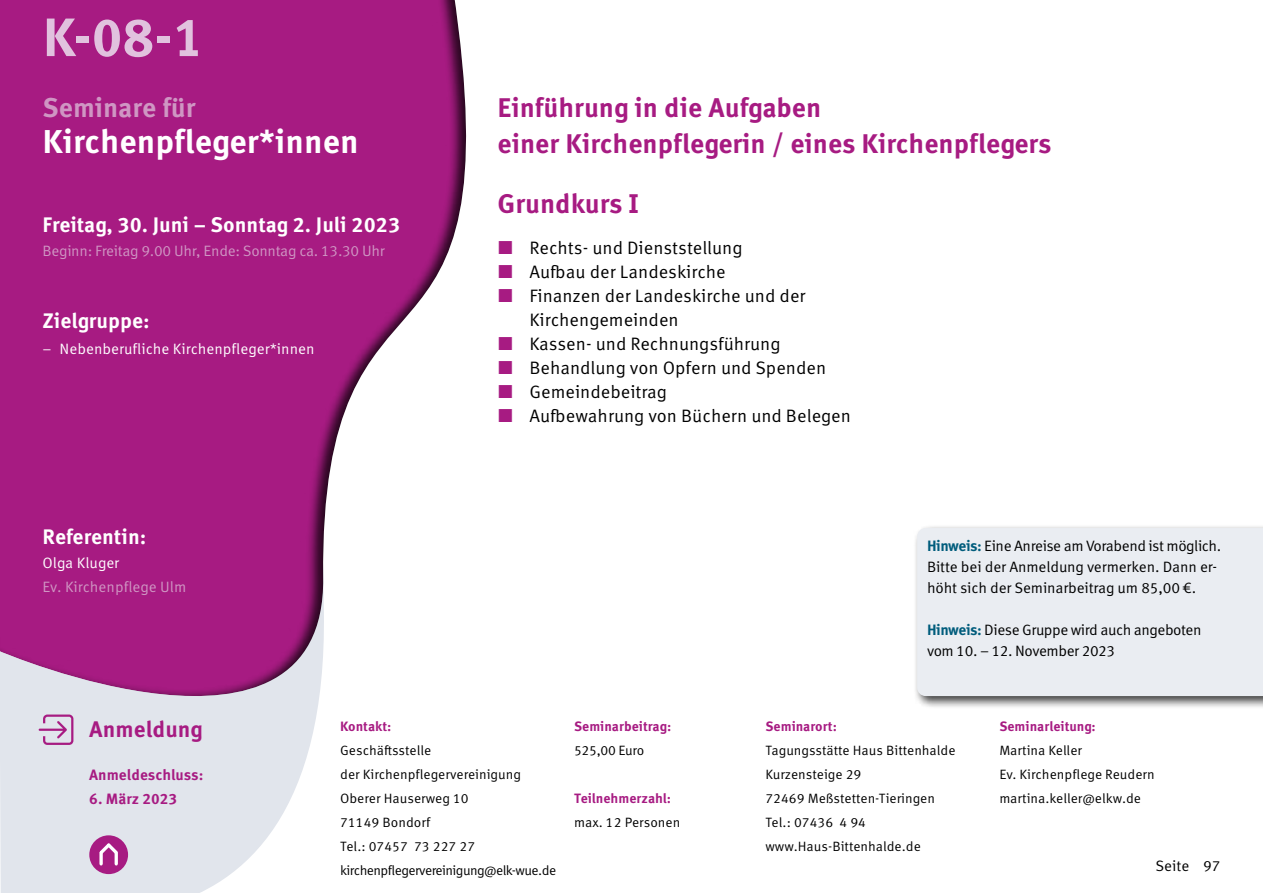
<style>
.page{position:relative;width:1263px;height:893px;background:#fff}
.page>*{position:absolute;margin:0;border:0;box-sizing:border-box;transform-origin:0 0}
.t1{font:700 54px "Meta Correspondence Pro";color:#e1c2de}
.t2{font:700 33px "Meta Correspondence Pro";color:#fff}
.t3{font:700 27px/36px "Meta Correspondence Pro";color:#a71b82}
.t4{font:700 27px "Meta Correspondence Pro";color:#cf96c3}
.t5{font:700 22.5px "Meta Correspondence Pro";color:#a71b82}
.t6{font:700 21px "Meta Correspondence Pro";color:#fff}
.t7{font:18px/24px "Meta Correspondence Pro";color:#000}
.t8{font:15px/21px "Meta Correspondence Pro";letter-spacing:-.01em;color:#000}
.t9{font:15px/21px "Meta Correspondence Pro";letter-spacing:-.03em;color:#000}
.t10{font:15px "Meta Correspondence Pro";color:#fff}
.t11{font:15px "Meta Correspondence Pro";letter-spacing:-.02em;color:#cf96c3}
.t12{font:700 15px "Meta Correspondence Pro";color:#a71b82}
.t13{font:15px "Meta Correspondence Pro";color:#cf96c3}
.t14{font:13.5px/24px "Meta Correspondence Pro";color:#000}
.t15{font:700 13.5px "Meta Correspondence Pro";color:#a71b82}
.t16{font:13.5px "Meta Correspondence Pro";letter-spacing:-.025em;color:#000}
.s1{font-weight:700;color:#005c7c}
</style>
<div class="page">
<svg style="left:0;top:696px;width:319px;height:197px;background:#e4e7ee"></svg>
<div style="left:0;top:0;width:480px;height:696px;background:#000;opacity:.75"></div>
<div style="left:90px;top:836px;width:37px;height:37px;background:#a71b82;border-radius:50%"></div>
<div style="left:89px;top:835px;width:39px;height:39px;border:2px solid #a71b82;border-radius:50%"></div>
<svg style="left:96px;top:842px;width:25px;height:25px"></svg>
<svg style="left:97px;top:840px;width:23px;height:24px"></svg>
<svg style="left:39px;top:714px;width:34px;height:31px"></svg>
<div style="left:914px;top:525px;width:349px;height:184px;background:#000;opacity:.75"></div>
<div style="left:917px;top:528px;width:346px;height:168px;background:#eaedf2"></div>
<h1 class="t1" style="left:43px;top:-5px;width:163px">K-08-1</h1>
<h3 class="t4" style="left:43px;top:86px;width:155px">Seminare für</h3>
<h2 class="t2" style="left:43px;top:115px;width:318px">Kirchenpfleger*innen</h2>
<h3 class="t6" style="left:43px;top:208px;width:359px">Freitag, 30. Juni – Sonntag 2. Juli 2023</h3>
<p class="t11" style="left:43px;top:239px;width:344px">Beginn: Freitag 9.00 Uhr, Ende: Sonntag ca. 13.30 Uhr</p>
<h3 class="t6" style="left:43px;top:304px;width:109px">Zielgruppe:</h3>
<p class="t10" style="left:43px;top:337px;width:274px">– Nebenberufliche Kirchenpfleger*innen</p>
<h3 class="t6" style="left:43px;top:520px;width:105px">Referentin:</h3>
<p class="t10" style="left:43px;top:551px;width:78px">Olga Kluger</p>
<p class="t13" style="left:43px;top:575px;width:145px">Ev. Kirchenpflege Ulm</p>
<h3 class="t3" style="left:497px;top:87px;width:556px">Einführung in die Aufgaben<br>einer Kirchenpflegerin / eines Kirchenpflegers</h3>
<h3 class="t3" style="left:497px;top:183px;width:143px">Grundkurs I</h3>
<h3 class="t7" style="left:529px;top:234px;width:323px">Rechts- und Dienststellung<br>Aufbau der Landeskirche<br>Finanzen der Landeskirche und der<br>Kirchengemeinden<br>Kassen- und Rechnungsführung<br>Behandlung von Opfern und Spenden<br>Gemeindebeitrag<br>Aufbewahrung von Büchern und Belegen</h3>
<p class="t8" style="left:927px;top:535px;width:296px"><span class="s1">Hinweis:</span> Eine Anreise am Vorabend ist möglich.<br>Bitte bei der Anmeldung vermerken. Dann er&shy;höht sich der Seminarbeitrag um 85,00 €.</p>
<p class="t9" style="left:927px;top:619px;width:276px"><span class="s1">Hinweis:</span> Diese Gruppe wird auch angeboten vom 10. – 12. November 2023</p>
<h3 class="t5" style="left:89px;top:711px;width:115px">Anmeldung</h3>
<p class="t15" style="left:340px;top:715px;width:53px">Kontakt:</p>
<p class="t14" style="left:340px;top:737px;width:218px">Geschäftsstelle<br>der Kirchenpflegervereinigung<br>Oberer Hauserweg 10<br>71149 Bondorf<br>Tel.: 07457 73 227 27 kirchenpflegervereinigung@elk-wue.de</p>
<p class="t12" style="left:89px;top:763px;width:116px">Anmeldeschluss:</p>
<p class="t12" style="left:89px;top:787px;width:89px">6. März 2023</p>
<p class="t15" style="left:574px;top:715px;width:99px">Seminarbeitrag:</p>
<p class="t16" style="left:574px;top:740px;width:72px">525,00 Euro</p>
<p class="t15" style="left:574px;top:787px;width:99px">Teilnehmerzahl:</p>
<p class="t14" style="left:574px;top:809px;width:108px">max. 12 Personen</p>
<p class="t15" style="left:765px;top:715px;width:73px">Seminarort:</p>
<p class="t14" style="left:765px;top:737px;width:192px">Tagungsstätte Haus Bittenhalde<br>Kurzensteige 29<br>72469 Meßstetten-Tieringen<br>Tel.: 07436 4 94 www.Haus-Bittenhalde.de</p>
<p class="t15" style="left:999px;top:715px;width:98px">Seminarleitung:</p>
<p class="t14" style="left:999px;top:737px;width:157px">Martina Keller<br>Ev. Kirchenpflege Reudern martina.keller@elkw.de</p>
<p class="t9" style="left:1155px;top:855px;width:67px">Seite 97</p>
</div>
